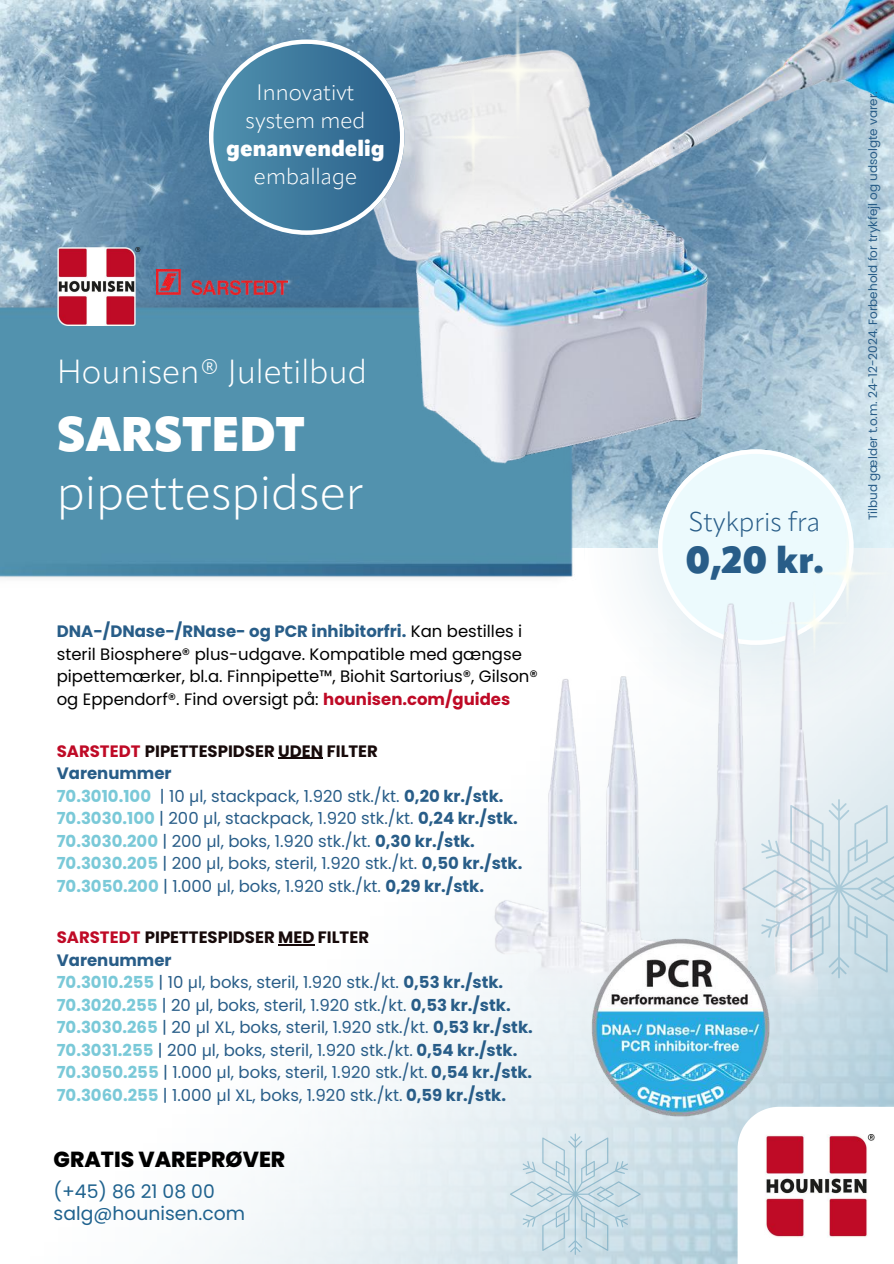
<style>
.page{position:relative;width:894px;height:1264px;background:#fff}
.page>*{position:absolute;margin:0;border:0;box-sizing:border-box;transform-origin:0 0}
.t1{font:300 48px "Apparat";color:#fff}
.t2{font:900 48px "Apparat";color:#fff}
.t3{font:900 37.05px "Apparat";color:#285d88}
.t4{font:300 33px "Apparat";color:#fff}
.t5{font:300 26.55px "Apparat";color:#285d88}
.t6{font:300 22.05px/28.2px "Apparat";color:#fff;text-align:center}
.t7{font:900 22.05px "Apparat";color:#fff}
.t8{font:800 21.75px "Poppins";color:#000}
.t9{font:18.75px/21.9px "Poppins";color:#1f628e}
.t10{font:16.5px/22.5px "Poppins";color:#285d88}
.t11{font:16.5px/22.5px "Poppins";color:#000}
.t12{font:12px "Poppins";color:#285d88}
.s1{font-weight:700;color:#285d88}
.s2{font-weight:700;color:#bf0a26}
.s3{font-weight:700;color:#170a0a}
.s4{font-weight:700}
.s5{font-weight:700;color:#7ac9d8}
.s6{font-family:"Noto Sans"}
</style>
<div class="page">
<img style="left:205px;top:718px;width:688px;height:545px">
<img style="left:0;top:0;width:584px;height:498px">
<img style="left:86px;top:308px;width:494px;height:270px">
<hr style="left:278px;top:757px;width:45px;height:1px;background:#170a0a">
<hr style="left:278px;top:944px;width:36px;height:1px;background:#170a0a">
<svg style="left:584px;top:475px;width:309px;height:243px;background:#d2e2ea"></svg>
<svg style="left:657px;top:475px;width:196px;height:45px;background:#deeef4"></svg>
<img style="left:438px;top:498px;width:379px;height:505px">
<svg style="left:510px;top:1133px;width:130px;height:121px;background:#cddfe8"></svg>
<svg style="left:742px;top:799px;width:151px;height:179px;background:#d5e3ea"></svg>
<img style="left:0;top:190px;width:86px;height:388px">
<img style="left:54px;top:248px;width:87px;height:77px">
<img style="left:277px;top:0;width:616px;height:475px">
<img style="left:590px;top:937px;width:180px;height:180px">
<svg style="left:135px;top:0;width:343px;height:308px;background:#7498b4"></svg>
<svg style="left:209px;top:39px;width:195px;height:196px;background:#5487a7"></svg>
<img style="left:771px;top:520px;width:122px;height:143px">
<img style="left:416px;top:0;width:174px;height:190px">
<div style="left:737px;top:1106px;width:156px;height:157px;background:#fff"></div>
<img style="left:765px;top:1134px;width:110px;height:103px">
<img style="left:156px;top:270px;width:132px;height:24px">
<h3 class="t6" style="left:245px;top:80px;width:121px">Innovativt system med</h3>
<h3 class="t7" style="left:226px;top:139px;width:160px">genanvendelig</h3>
<h3 class="t6" style="left:254px;top:165px;width:105px">emballage</h3>
<h3 class="t4" style="left:57px;top:358px;width:311px">Hounisen® Juletilbud</h3>
<h1 class="t2" style="left:57px;top:415px;width:249px">SARSTEDT</h1>
<h1 class="t1" style="left:57px;top:472px;width:308px">pipettespidser</h1>
<p class="t11" style="left:57px;top:620px;width:482px"><span class="s1">DNA-/DNase-/RNase- og PCR inhibitorfri.</span> Kan bestilles i steril Biosphere® plus-udgave. Kompatible med gængse pipettemærker, bl.a. Finnpipette™, Biohit Sartorius®, Gilson® og Eppendorf®. Find oversigt på: <span class="s2">hounisen.com/guides</span></p>
<p class="t10" style="left:57px;top:739px;width:467px"><span class="s2">SARSTEDT</span> <span class="s3">PIPETTESPIDSER UDEN FILTER️<br></span><span class="s4">Varenummer<br></span><span class="s5">70.3010.100</span> | 10 <span class="s6">μ</span>l, stackpack, 1.920 stk./kt. <span class="s4">0,20 kr./stk.<br></span><span class="s5">70.3030.100</span> | 200 <span class="s6">μ</span>l, stackpack, 1.920 stk./kt. <span class="s4">0,24 kr./stk.<br></span><span class="s5">70.3030.200</span> | 200 <span class="s6">μ</span>l, boks, 1.920 stk./kt. <span class="s4">0,30 kr./stk.<br></span><span class="s5">70.3030.205</span> | 200 <span class="s6">μ</span>l, boks, steril, 1.920 stk./kt. <span class="s4">0,50 kr./stk.<br></span><span class="s5">70.3050.200</span> | 1.000 <span class="s6">μ</span>l, boks, 1.920 stk./kt. <span class="s4">0,29 kr./stk.</span></p>
<p class="t10" style="left:57px;top:926px;width:477px"><span class="s2">SARSTEDT</span> <span class="s3">PIPETTESPIDSER MED FILTER️<br></span><span class="s4">Varenummer<br></span><span class="s5">70.3010.255</span> | 10 <span class="s6">μ</span>l, boks, steril, 1.920 stk./kt. <span class="s4">0,53 kr./stk.<br></span><span class="s5">70.3020.255</span> | 20 <span class="s6">μ</span>l, boks, steril, 1.920 stk./kt. <span class="s4">0,53 kr./stk.<br></span><span class="s5">70.3030.265</span> | 20 <span class="s6">μ</span>l XL, boks, steril, 1.920 stk./kt. <span class="s4">0,53 kr./stk.<br></span><span class="s5">70.3031.255</span> | 200 <span class="s6">μ</span>l, boks, steril, 1.920 stk./kt. <span class="s4">0,54 kr./stk.<br></span><span class="s5">70.3050.255</span> | 1.000 <span class="s6">μ</span>l, boks, steril, 1.920 stk./kt. <span class="s4">0,54 kr./stk.<br></span><span class="s5">70.3060.255</span> | 1.000 <span class="s6">μ</span>l XL, boks, 1.920 stk./kt. <span class="s4">0,59 kr./stk.</span></p>
<h3 class="t8" style="left:54px;top:1144px;width:233px">GRATIS VAREPRØVER</h3>
<p class="t9" style="left:54px;top:1180px;width:193px">(+45) 86 21 08 00 salg@hounisen.com</p>
<h3 class="t5" style="left:688px;top:510px;width:133px">Stykpris fra</h3>
<h2 class="t3" style="left:685px;top:545px;width:140px">0,20 kr.</h2>
<p class="t12" style="left:864px;top:520px;width:430px;rotate:-90deg">Tilbud gælder t.o.m. 24-12-2024. Forbehold for trykfejl og udsolgte varer.</p>
</div>
